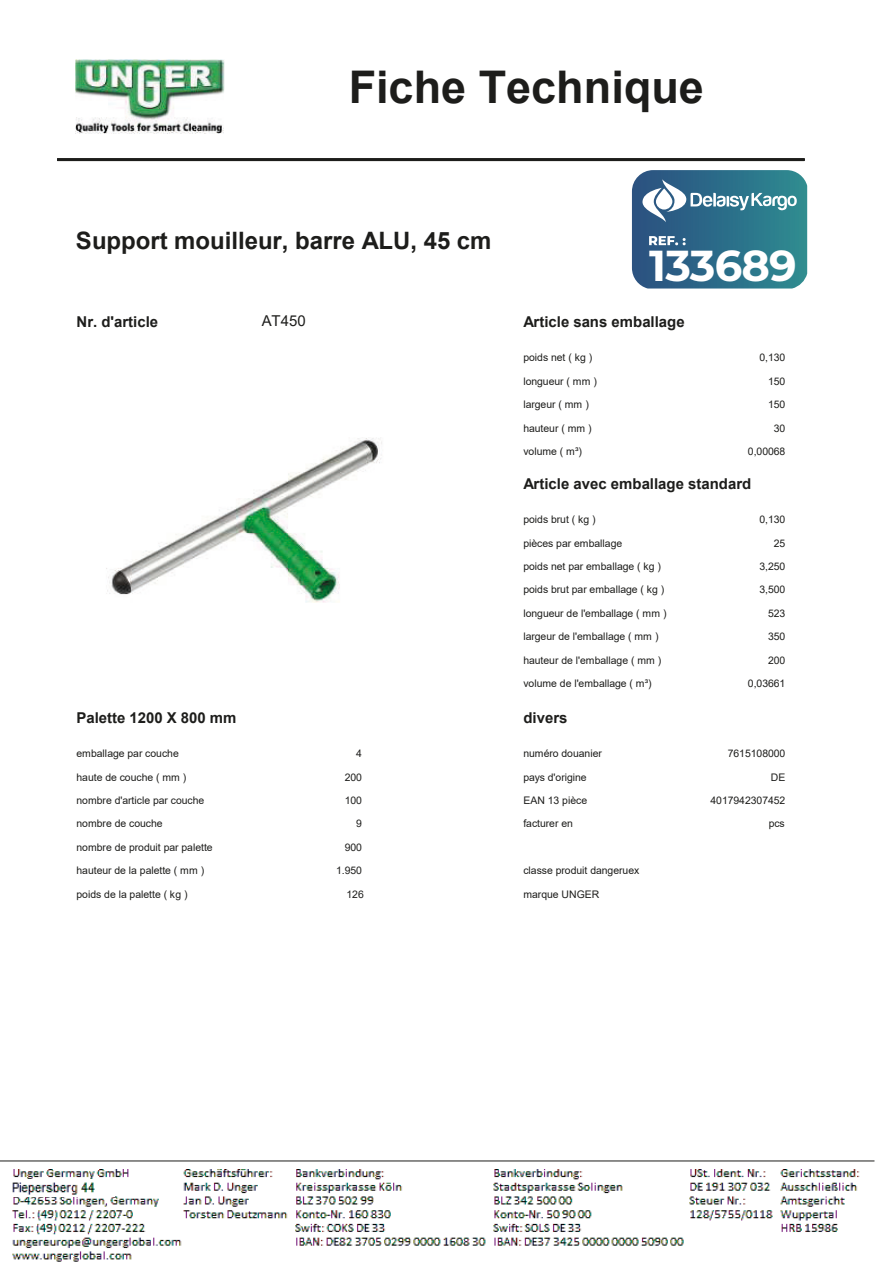
<style>
.page{position:relative;width:893px;height:1263px;background:#fff}
.page>*{position:absolute;margin:0;border:0;box-sizing:border-box;transform-origin:0 0}
.t1{font:700 45px "Arial";color:#1d1d1b}
.t2{font:700 43.35px "Montserrat";letter-spacing:-.02em;color:#fff}
.t3{font:700 24px "Arial";color:#1d1d1b}
.t4{font:700 15px "Arial";color:#1d1d1b}
.t5{font:15px "Arial";color:#1d1d1b}
.t6{font:10.5px "Arial";letter-spacing:-.005em;color:#1d1d1b}
</style>
<div class="page">
<img style="left:75px;top:59px;width:150px;height:75px">
<hr style="left:57px;top:158px;width:747px;height:3px;background:#1d1d1b">
<img style="left:106px;top:438px;width:276px;height:165px">
<img style="left:12px;top:1170px;width:848px;height:92px">
<hr style="left:0;top:1161px;width:874px;height:1px;background:#1d1d1b">
<img style="left:13px;top:1180px;width:102px;height:16px">
<svg style="left:632px;top:170px;width:175px;height:118px;background:#3e7a93"></svg>
<h1 class="t1" style="left:349px;top:55px;width:357px">Fiche Technique</h1>
<h3 class="t3" style="left:76px;top:223px;width:417px">Support mouilleur, barre ALU, 45 cm</h3>
<h2 class="t2" style="left:649px;top:234px;width:149px">133689</h2>
<h3 class="t4" style="left:77px;top:311px;width:83px">Nr. d'article</h3>
<h3 class="t5" style="left:262px;top:311px;width:46px">AT450</h3>
<h3 class="t4" style="left:523px;top:311px;width:163px">Article sans emballage</h3>
<p class="t6" style="left:523px;top:350px;width:70px">poids net ( kg )</p>
<p class="t6" style="left:523px;top:374px;width:75px">longueur ( mm )</p>
<p class="t6" style="left:759px;top:350px;width:27px">0,130</p>
<p class="t6" style="left:768px;top:374px;width:19px">150</p>
<p class="t6" style="left:523px;top:397px;width:67px">largeur ( mm )</p>
<p class="t6" style="left:768px;top:397px;width:19px">150</p>
<p class="t6" style="left:523px;top:421px;width:70px">hauteur ( mm )</p>
<p class="t6" style="left:774px;top:421px;width:13px">30</p>
<p class="t6" style="left:523px;top:444px;width:60px">volume ( m³)</p>
<p class="t6" style="left:748px;top:444px;width:39px">0,00068</p>
<h3 class="t4" style="left:523px;top:473px;width:229px">Article avec emballage standard</h3>
<p class="t6" style="left:523px;top:512px;width:74px">poids brut ( kg )</p>
<p class="t6" style="left:523px;top:536px;width:100px">pièces par emballage</p>
<p class="t6" style="left:759px;top:512px;width:27px">0,130</p>
<p class="t6" style="left:774px;top:536px;width:13px">25</p>
<p class="t6" style="left:523px;top:559px;width:139px">poids net par emballage ( kg )</p>
<p class="t6" style="left:523px;top:582px;width:143px">poids brut par emballage ( kg )</p>
<p class="t6" style="left:759px;top:559px;width:27px">3,250</p>
<p class="t6" style="left:759px;top:582px;width:27px">3,500</p>
<p class="t6" style="left:523px;top:606px;width:145px">longueur de l'emballage ( mm )</p>
<p class="t6" style="left:768px;top:606px;width:19px">523</p>
<p class="t6" style="left:523px;top:629px;width:137px">largeur de l'emballage ( mm )</p>
<p class="t6" style="left:768px;top:629px;width:19px">350</p>
<p class="t6" style="left:523px;top:653px;width:139px">hauteur de l'emballage ( mm )</p>
<p class="t6" style="left:768px;top:653px;width:19px">200</p>
<p class="t6" style="left:523px;top:676px;width:130px">volume de l'emballage ( m³)</p>
<p class="t6" style="left:748px;top:676px;width:39px">0,03661</p>
<h3 class="t4" style="left:77px;top:707px;width:161px">Palette 1200 X 800 mm</h3>
<h3 class="t4" style="left:523px;top:707px;width:46px">divers</h3>
<p class="t6" style="left:77px;top:746px;width:104px">emballage par couche</p>
<p class="t6" style="left:356px;top:746px;width:7px">4</p>
<p class="t6" style="left:523px;top:746px;width:80px">numéro douanier</p>
<p class="t6" style="left:728px;top:746px;width:59px">7615108000</p>
<p class="t6" style="left:77px;top:770px;width:111px">haute de couche ( mm )</p>
<p class="t6" style="left:345px;top:770px;width:19px">200</p>
<p class="t6" style="left:77px;top:793px;width:129px">nombre d'article par couche</p>
<p class="t6" style="left:345px;top:793px;width:19px">100</p>
<p class="t6" style="left:523px;top:770px;width:65px">pays d'origine</p>
<p class="t6" style="left:771px;top:770px;width:16px">DE</p>
<p class="t6" style="left:523px;top:793px;width:65px">EAN 13 pièce</p>
<p class="t6" style="left:710px;top:793px;width:76px">4017942307452</p>
<p class="t6" style="left:77px;top:816px;width:88px">nombre de couche</p>
<p class="t6" style="left:356px;top:816px;width:7px">9</p>
<p class="t6" style="left:523px;top:816px;width:51px">facturer en</p>
<p class="t6" style="left:769px;top:816px;width:18px">pcs</p>
<p class="t6" style="left:77px;top:840px;width:138px">nombre de produit par palette</p>
<p class="t6" style="left:345px;top:840px;width:19px">900</p>
<p class="t6" style="left:77px;top:863px;width:129px">hauteur de la palette ( mm )</p>
<p class="t6" style="left:336px;top:863px;width:27px">1.950</p>
<p class="t6" style="left:77px;top:887px;width:112px">poids de la palette ( kg )</p>
<p class="t6" style="left:346px;top:887px;width:19px">126</p>
<p class="t6" style="left:523px;top:863px;width:117px">classe produit dangeruex</p>
<p class="t6" style="left:523px;top:887px;width:77px">marque UNGER</p>
</div>
